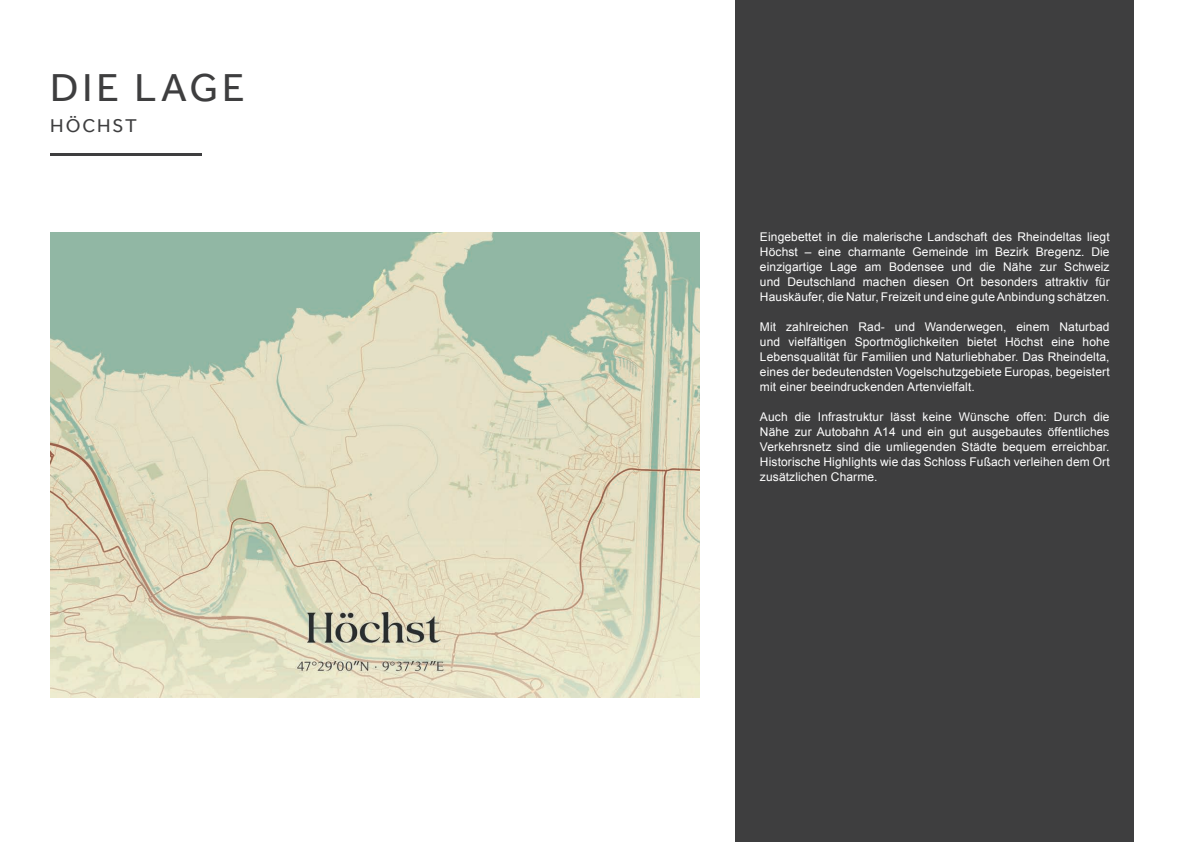
<style>
.page{position:relative;width:1191px;height:842px;background:#fff}
.page>*{position:absolute;margin:0;border:0;box-sizing:border-box;transform-origin:0 0}
.t1{font:40px "Effra";letter-spacing:.095em;color:#3e3e3f}
.t2{font:19px "Effra";letter-spacing:.1em;color:#3e3e3f}
.t3{font:12px/15px "Arial";letter-spacing:.01em;color:#fff;text-align:justify}
</style>
<div class="page">
<div style="left:735px;top:0;width:399px;height:842px;background:#3e3e3f"></div>
<img style="left:50px;top:232px;width:649px;height:465px">
<hr style="left:50px;top:153px;width:152px;height:2px;background:#3e3e3f">
<h1 class="t1" style="left:50px;top:64px;width:196px">DIE LAGE</h1>
<h2 class="t2" style="left:50px;top:114px;width:88px">HÖCHST</h2>
<p class="t3" style="left:760px;top:230px;width:351px">Eingebettet in die malerische Landschaft des Rheindeltas liegt Höchst – eine charmante Gemeinde im Bezirk Bregenz. Die einzigartige Lage am Bodensee und die Nähe zur Schweiz und Deutschland machen diesen Ort besonders attraktiv für Hauskäufer, die Natur, Freizeit und eine gute Anbindung schätzen.</p>
<p class="t3" style="left:760px;top:320px;width:351px">Mit zahlreichen Rad- und Wanderwegen, einem Naturbad und vielfältigen Sportmöglichkeiten bietet Höchst eine hohe Lebensqualität für Familien und Naturliebhaber. Das Rheindelta, eines der bedeutendsten Vogelschutzgebiete Europas, begeistert mit einer beeindruckenden Artenvielfalt.</p>
<p class="t3" style="left:760px;top:410px;width:351px">Auch die Infrastruktur lässt keine Wünsche offen: Durch die Nähe zur Autobahn A14 und ein gut ausgebautes öffentliches Verkehrsnetz sind die umliegenden Städte bequem erreichbar.<br>Historische Highlights wie das Schloss Fußach verleihen dem Ort zusätzlichen Charme.</p>
</div>
